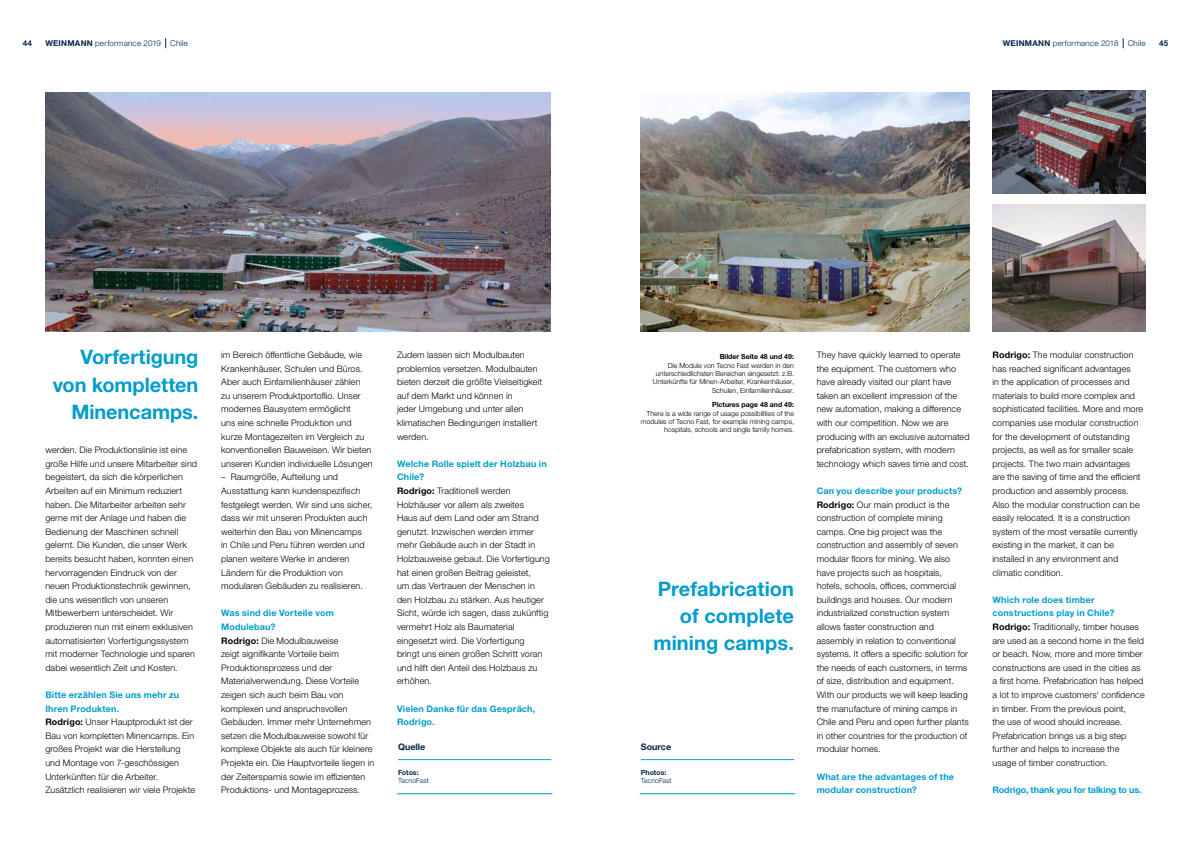
<style>
.page{position:relative;width:1191px;height:842px;background:#fff}
.page>*{position:absolute;margin:0;border:0;box-sizing:border-box;transform-origin:0 0}
.t1{font:700 20px/27.2px "Helvetica Neue LTW1 G";color:#009dcc;text-align:right}
.t2{font:300 9px/13.6px "Helvetica Neue LTW1 G";letter-spacing:.01em;color:#000}
.t3{font:700 9px/13.6px "Helvetica Neue LTW1 G";letter-spacing:.015em;color:#009dcc}
.t4{font:700 9px "Helvetica Neue LTW1 G";letter-spacing:-.01em;color:#009dcc}
.t5{font:700 9px "Helvetica Neue LTW1 G";color:#00254b}
.t6{font:300 8px "Helvetica Neue LTW1 G";letter-spacing:.025em;color:#00254b}
.t7{font:700 8px "Helvetica Neue LTW1 G";color:#00254b}
.t8{font:300 7px/8.4px "Helvetica Neue LTW1 G";color:#000;text-align:right}
.t9{font:700 7px "Helvetica Neue LTW1 G";color:#000}
.t10{font:300 7px "Helvetica Neue LTW1 G";color:#00254b}
.t11{font:700 7px "Helvetica Neue LTW1 G";color:#00254b}
.s1{font-weight:700}
.s2{font-weight:700;color:#009dcc}
</style>
<div class="page">
<img style="left:45px;top:92px;width:505px;height:240px">
<hr style="left:398px;top:759px;width:153px;height:1px;background:#009dcc">
<hr style="left:397px;top:793px;width:155px;height:1px;background:#009dcc">
<img style="left:641px;top:92px;width:328px;height:240px">
<img style="left:992px;top:91px;width:153px;height:102px">
<img style="left:992px;top:204px;width:153px;height:128px">
<hr style="left:641px;top:759px;width:153px;height:1px;background:#009dcc">
<hr style="left:639px;top:793px;width:156px;height:1px;background:#009dcc">
<p class="t7" style="left:23px;top:39px;width:11px">44</p>
<p class="t6" style="left:45px;top:39px;width:144px"><span class="s1">WEINMANN</span> performance 2019 Chile</p>
<p class="t7" style="left:1159px;top:39px;width:11px">45</p>
<p class="t6" style="left:1002px;top:39px;width:144px"><span class="s1">WEINMANN</span> performance 2018 Chile</p>
<h1 class="t1" style="left:53px;top:344px;width:147px">Vorfertigung von kompletten<br>Minencamps.</h1>
<p class="t2" style="left:45px;top:443px;width:153px">werden. Die Produktionslinie ist eine große Hilfe und unsere Mitarbeiter sind begeistert, da sich die körperlichen Arbeiten auf ein Minimum reduziert haben. Die Mitarbeiter arbeiten sehr gerne mit der Anlage und haben die Bedienung der Maschinen schnell gelernt. Die Kunden, die unser Werk bereits besucht haben, konnten einen hervorragenden Eindruck von der neuen Produktionstechnik gewinnen, die uns wesentlich von unseren Mitbewerbern unterscheidet. Wir produzieren nun mit einem exklusiven automatisierten Vorfertigungssystem mit moderner Technologie und sparen dabei wesentlich Zeit und Kosten.</p>
<p class="t2" style="left:45px;top:688px;width:151px"><span class="s2">Bitte erzählen Sie uns mehr zu<br>Ihren Produkten.<br></span><span class="s1">Rodrigo:</span> Unser Hauptprodukt ist der<br>Bau von kompletten Minencamps. Ein großes Projekt war die Herstellung und Montage von 7-geschössigen<br>Unterkünften für die Arbeiter.<br>Zusätzlich realisieren wir viele Projekte</p>
<p class="t2" style="left:221px;top:348px;width:153px">im Bereich öffentliche Gebäude, wie Krankenhäuser, Schulen und Büros.<br>Aber auch Einfamilienhäuser zählen<br>zu unserem Produktportoflio. Unser modernes Bausystem ermöglicht<br>uns eine schnelle Produktion und kurze Montagezeiten im Vergleich zu konventionellen Bauweisen. Wir bieten unseren Kunden individuelle Lösungen</p>
<p class="t2" style="left:221px;top:470px;width:153px">– Raumgröße, Aufteilung und Ausstattung kann kundenspezifisch festgelegt werden. Wir sind uns sicher, dass wir mit unseren Produkten auch weiterhin den Bau von Minencamps<br>in Chile und Peru führen werden und planen weitere Werke in anderen Ländern für die Produktion von modularen Gebäuden zu realisieren.</p>
<p class="t2" style="left:221px;top:606px;width:155px"><span class="s2">Was sind die Vorteile vom<br>Modulebau?<br></span><span class="s1">Rodrigo:</span> Die Modulbauweise<br>zeigt signifikante Vorteile beim<br>Produktionsprozess und der<br>Materialverwendung. Diese Vorteile zeigen sich auch beim Bau von komplexen und anspruchsvollen<br>Gebäuden. Immer mehr Unternehmen setzen die Modulbauweise sowohl für komplexe Objekte als auch für kleinere<br>Projekte ein. Die Hauptvorteile liegen in der Zeitersparnis sowie im effizienten<br>Produktions- und Montageprozess.</p>
<p class="t2" style="left:397px;top:348px;width:147px">Zudem lassen sich Modulbauten problemlos versetzen. Modulbauten bieten derzeit die größte Vielseitigkeit auf dem Markt und können in<br>jeder Umgebung und unter allen klimatischen Bedingungen installiert werden.</p>
<p class="t2" style="left:397px;top:457px;width:154px"><span class="s2">Welche Rolle spielt der Holzbau in<br>Chile?<br></span><span class="s1">Rodrigo:</span> Traditionell werden<br>Holzhäuser vor allem als zweites<br>Haus auf dem Land oder am Strand genutzt. Inzwischen werden immer mehr Gebäude auch in der Stadt in<br>Holzbauweise gebaut. Die Vorfertigung hat einen großen Beitrag geleistet,<br>um das Vertrauen der Menschen in den Holzbau zu stärken. Aus heutiger<br>Sicht, würde ich sagen, dass zukünftig vermehrt Holz als Baumaterial eingesetzt wird. Die Vorfertigung<br>bringt uns einen großen Schritt voran und hilft den Anteil des Holzbaus zu erhöhen.</p>
<p class="t3" style="left:397px;top:701px;width:140px">Vielen Danke für das Gespräch,<br>Rodrigo.</p>
<p class="t5" style="left:398px;top:741px;width:29px">Quelle</p>
<p class="t11" style="left:398px;top:768px;width:22px">Fotos:</p>
<p class="t10" style="left:398px;top:777px;width:32px">TecnoFast</p>
<p class="t9" style="left:719px;top:352px;width:76px">Bilder Seite 48 und 49:</p>
<p class="t8" style="left:653px;top:361px;width:143px">Die Module von Tecno Fast werden in den unterschiedlichsten Bereichen eingesetzt: z.B.<br>Unterkünfte für Minen-Arbeiter, Krankenhäuser, Schulen, Einfamilienhäuser.</p>
<p class="t9" style="left:712px;top:400px;width:83px">Pictures page 48 and 49:</p>
<p class="t8" style="left:641px;top:409px;width:155px">There is a wide range of usage possibilities of the modules of Tecno Fast, for example mining camps, hospitals, schools and single family homes.</p>
<h1 class="t1" style="left:653px;top:575px;width:142px">Prefabrication of complete mining camps.</h1>
<p class="t5" style="left:641px;top:741px;width:32px">Source</p>
<p class="t11" style="left:641px;top:768px;width:27px">Photos:</p>
<p class="t10" style="left:641px;top:777px;width:32px">TecnoFast</p>
<p class="t2" style="left:816px;top:348px;width:154px">They have quickly learned to operate the equipment. The customers who have already visited our plant have taken an excellent impression of the new automation, making a difference with our competition. Now we are producing with an exclusive automated prefabrication system, with modern technology which saves time and cost.</p>
<p class="t2" style="left:816px;top:484px;width:154px"><span class="s2">Can you describe your products?<br></span><span class="s1">Rodrigo:</span> Our main product is the construction of complete mining camps. One big project was the construction and assembly of seven modular floors for mining. We also have projects such as hospitals, hotels, schools, offices, commercial buildings and houses. Our modern industrialized construction system allows faster construction and assembly in relation to conventional systems. It offers a specific solution for the needs of each customers, in terms of size, distribution and equipment.<br>With our products we will keep leading the manufacture of mining camps in Chile and Peru and open further plants in other countries for the production of modular homes.</p>
<p class="t3" style="left:816px;top:769px;width:139px">What are the advantages of the modular construction?</p>
<p class="t2" style="left:992px;top:348px;width:152px"><span class="s1">Rodrigo:</span> The modular construction has reached significant advantages<br>in the application of processes and materials to build more complex and sophisticated facilities. More and more companies use modular construction for the development of outstanding projects, as well as for smaller scale projects. The two main advantages are the saving of time and the efficient production and assembly process.<br>Also the modular construction can be easily relocated. It is a construction system of the most versatile currently existing in the market, it can be installed in any environment and climatic condition.</p>
<p class="t2" style="left:992px;top:593px;width:154px"><span class="s2">Which role does timber constructions play in Chile?<br></span><span class="s1">Rodrigo:</span> Traditionally, timber houses are used as a second home in the field or beach. Now, more and more timber constructions are used in the cities as a first home. Prefabrication has helped a lot to improve customers‘ confidence in timber. From the previous point,<br>the use of wood should increase.<br>Prefabrication brings us a big step further and helps to increase the usage of timber construction.</p>
<p class="t4" style="left:992px;top:784px;width:151px">Rodrigo, thank you for talking to us.</p>
</div>
